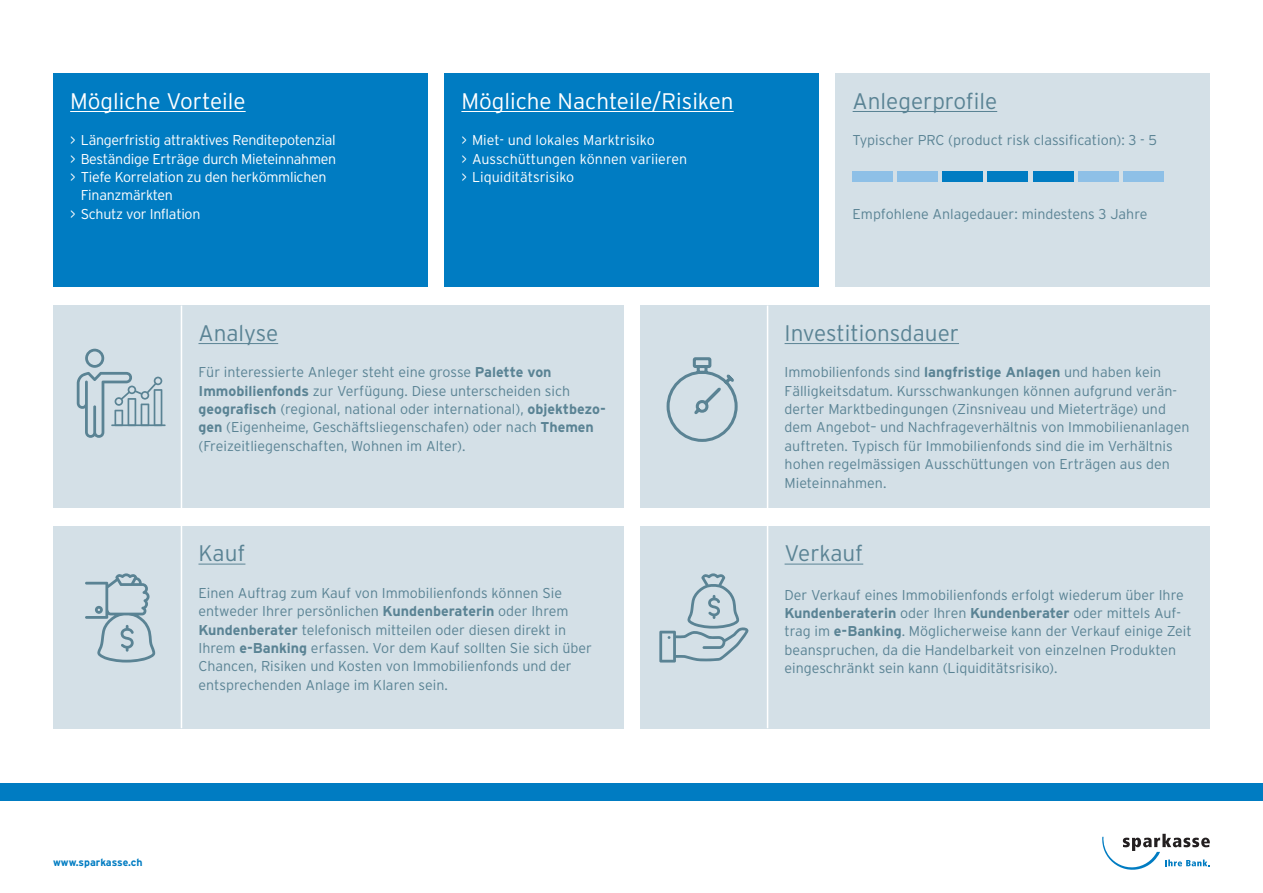
<style>
.page{position:relative;width:1263px;height:893px;background:#fff}
.page>*{position:absolute;margin:0;border:0;box-sizing:border-box;transform-origin:0 0}
.t1{font:300 22.5px "Interstate";color:#5a8394}
.t2{font:300 22.5px "Interstate";color:#fff}
.t3{font:300 14.25px/18.3px "Interstate";color:#5a8394}
.t4{font:300 14.25px "Interstate";letter-spacing:-.02em;color:#fff}
.t5{font:300 14.25px/18.3px "Interstate";color:#fff}
.t6{font:700 10.5px "Interstate";color:#007cc2}
.s1{font-weight:700}
</style>
<div class="page">
<svg style="left:1102px;top:834px;width:108px;height:36px"></svg>
<div style="left:0;top:783px;width:1263px;height:17px;background:#007cc2"></div>
<div style="left:53px;top:306px;width:128px;height:202px;background:#d4e0e7"></div>
<div style="left:640px;top:306px;width:127px;height:202px;background:#d4e0e7"></div>
<div style="left:53px;top:526px;width:128px;height:202px;background:#d4e0e7"></div>
<div style="left:640px;top:526px;width:127px;height:202px;background:#d4e0e7"></div>
<div style="left:444px;top:73px;width:375px;height:214px;background:#007cc2"></div>
<hr style="left:461px;top:111px;width:273px;height:1px;background:#fff">
<div style="left:836px;top:73px;width:374px;height:214px;background:#d4e0e7"></div>
<hr style="left:853px;top:111px;width:144px;height:1px;background:#5a8394">
<div style="left:853px;top:171px;width:40px;height:11px;background:#8ec0e7"></div>
<div style="left:898px;top:171px;width:40px;height:11px;background:#8ec0e7"></div>
<div style="left:942px;top:171px;width:41px;height:11px;background:#007cc2"></div>
<div style="left:988px;top:171px;width:40px;height:11px;background:#007cc2"></div>
<div style="left:1033px;top:171px;width:41px;height:11px;background:#007cc2"></div>
<div style="left:1078px;top:171px;width:40px;height:11px;background:#8ec0e7"></div>
<div style="left:1124px;top:171px;width:40px;height:11px;background:#8ec0e7"></div>
<div style="left:767px;top:306px;width:443px;height:202px;background:#d4e0e7"></div>
<hr style="left:784px;top:343px;width:175px;height:1px;background:#5a8394">
<div style="left:181px;top:306px;width:443px;height:202px;background:#d4e0e7"></div>
<hr style="left:198px;top:343px;width:80px;height:1px;background:#5a8394">
<div style="left:767px;top:526px;width:443px;height:202px;background:#d4e0e7"></div>
<hr style="left:784px;top:564px;width:79px;height:1px;background:#5a8394">
<div style="left:181px;top:526px;width:443px;height:202px;background:#d4e0e7"></div>
<hr style="left:198px;top:564px;width:47px;height:1px;background:#5a8394">
<svg style="left:77px;top:349px;width:85px;height:89px"></svg>
<hr style="left:111px;top:424px;width:55px;height:2px;background:#5a8394">
<svg style="left:659px;top:573px;width:89px;height:89px"></svg>
<svg style="left:85px;top:573px;width:71px;height:89px"></svg>
<div style="left:53px;top:73px;width:374px;height:214px;background:#007cc2"></div>
<hr style="left:70px;top:111px;width:176px;height:1px;background:#fff">
<hr style="left:181px;top:306px;width:1px;height:422px;background:#fff">
<hr style="left:767px;top:306px;width:1px;height:422px;background:#fff">
<svg style="left:666px;top:357px;width:72px;height:85px"></svg>
<h1 class="t2" style="left:70px;top:87px;width:177px">Mögliche Vorteile</h1>
<p class="t4" style="left:70px;top:132px;width:267px">&gt; Längerfristig attraktives Renditepotenzial</p>
<p class="t4" style="left:70px;top:150px;width:268px">&gt; Beständige Erträge durch Mieteinnahmen</p>
<p class="t4" style="left:70px;top:168px;width:258px">&gt; Tiefe Korrelation zu den herkömmlichen</p>
<p class="t4" style="left:81px;top:187px;width:94px">Finanzmärkten</p>
<p class="t4" style="left:70px;top:205px;width:132px">&gt; Schutz vor Inflation</p>
<h1 class="t2" style="left:461px;top:87px;width:274px">Mögliche Nachteile/Risiken</h1>
<p class="t5" style="left:461px;top:131px;width:227px">&gt; Miet- und lokales Marktrisiko<br>&gt; Ausschüttungen können variieren &gt; Liquiditätsrisiko</p>
<h1 class="t1" style="left:198px;top:319px;width:81px">Analyse</h1>
<p class="t3" style="left:198px;top:363px;width:409px">Für interessierte Anleger steht eine grosse <span class="s1">Palette von Immobilienfonds</span> zur Verfügung. Diese unterscheiden sich <span class="s1">geografisch</span> (regional, national oder international), <span class="s1">objektbezo&shy;gen</span> (Eigenheime, Geschäftsliegenschafen) oder nach <span class="s1">Themen </span>(Freizeitliegenschaften, Wohnen im Alter).</p>
<h1 class="t1" style="left:198px;top:539px;width:48px">Kauf</h1>
<p class="t3" style="left:198px;top:584px;width:395px">Einen Auftrag zum Kauf von Immobilienfonds können Sie entweder Ihrer persönlichen <span class="s1">Kundenberaterin</span> oder Ihrem <span class="s1">Kundenberater</span> telefonisch mitteilen oder diesen direkt in Ihrem <span class="s1">e-Banking</span> erfassen. Vor dem Kauf sollten Sie sich über Chancen, Risiken und Kosten von Immobilienfonds und der entsprechenden Anlage im Klaren sein.</p>
<h1 class="t1" style="left:853px;top:87px;width:146px">Anlegerprofile</h1>
<p class="t3" style="left:853px;top:131px;width:306px">Typischer PRC (product risk classification): 3 - 5</p>
<p class="t3" style="left:853px;top:204px;width:296px">Empfohlene Anlagedauer: mindestens 3 Jahre</p>
<h1 class="t1" style="left:784px;top:319px;width:176px">Investitionsdauer</h1>
<p class="t3" style="left:784px;top:363px;width:406px">Immobilienfonds sind <span class="s1">langfristige Anlagen</span> und haben kein Fälligkeitsdatum. Kursschwankungen können aufgrund verän&shy;derter Marktbedingungen (Zinsniveau und Mieterträge) und dem Angebot– und Nachfrageverhältnis von Immobilienanlagen auftreten. Typisch für Immobilienfonds sind die im Verhältnis hohen regelmässigen Ausschüttungen von Erträgen aus den Mieteinnahmen.</p>
<h1 class="t1" style="left:784px;top:539px;width:80px">Verkauf</h1>
<p class="t3" style="left:784px;top:585px;width:409px">Der Verkauf eines Immobilienfonds erfolgt wiederum über Ihre <span class="s1">Kundenberaterin</span> oder Ihren <span class="s1">Kundenberater</span> oder mittels Auf&shy;trag im <span class="s1">e-Banking</span>. Möglicherweise kann der Verkauf einige Zeit beanspruchen, da die Handelbarkeit von einzelnen Produkten eingeschränkt sein kann (Liquiditätsrisiko).</p>
<p class="t6" style="left:53px;top:856px;width:91px">www.sparkasse.ch</p>
</div>
